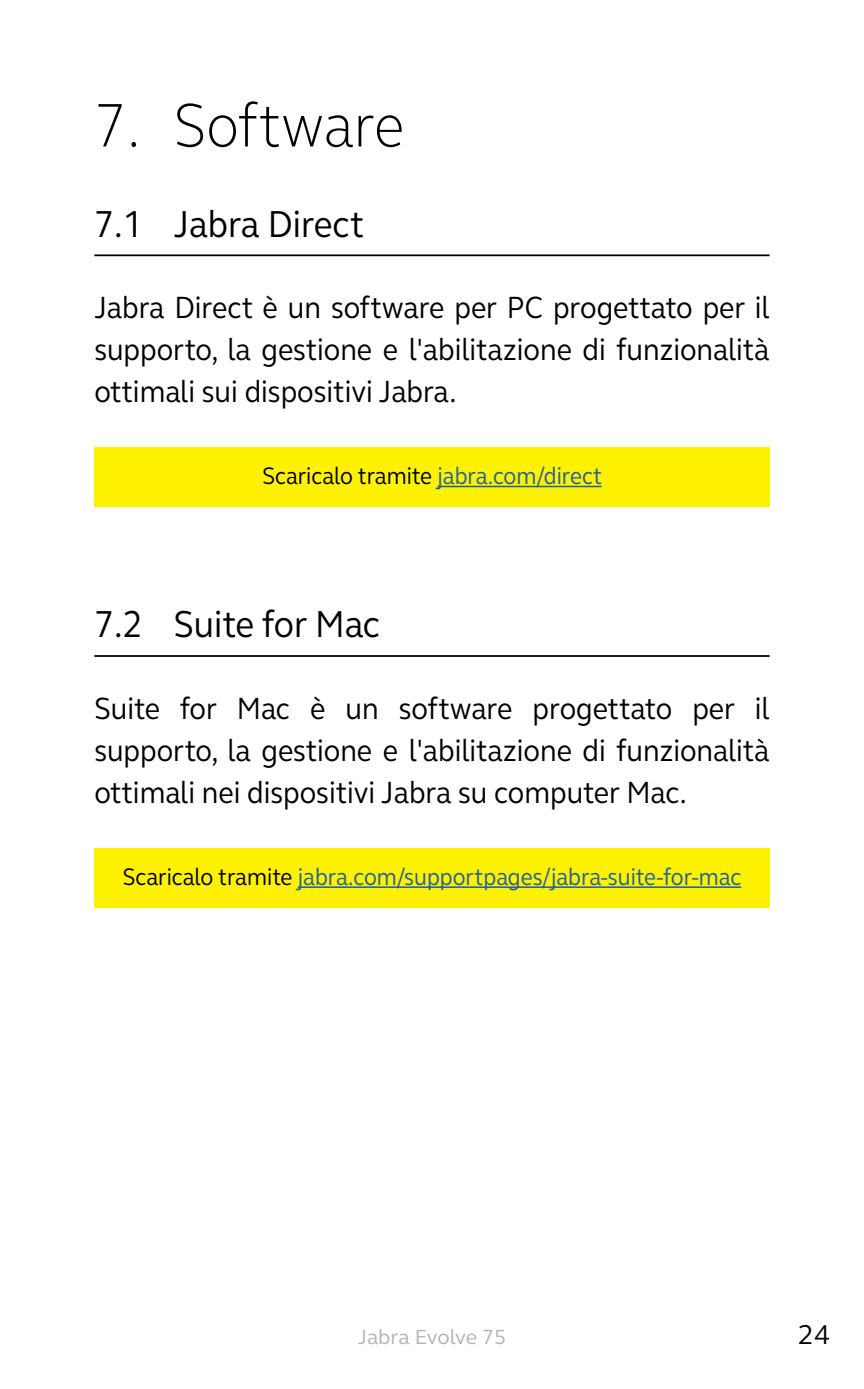
<style>
.page{position:relative;width:864px;height:1389px;background:#fff}
.page>*{position:absolute;margin:0;border:0;box-sizing:border-box;transform-origin:0 0}
.t1{font:300 63px "GN Elliot";color:#000;scale:.9 1}
.t2{font:38.5px "GN Elliot";color:#000;scale:.9 1}
.t3{font:31.5px/42px "GN Elliot";color:#000;text-align:justify;scale:.9 1}
.t4{font:28px "GN Elliot";color:#000}
.t5{font:24.5px "GN Elliot";color:#215e9e;scale:.9 1}
.t6{font:24.5px "GN Elliot";color:#000;scale:.9 1}
.t7{font:21px "GN Elliot";letter-spacing:-.005em;color:#b1b4b6}
.s1{color:#215e9e}
.s2{color:#000}
</style>
<div class="page">
<hr style="left:94px;top:254px;width:675px;height:2px;background:#000">
<hr style="left:94px;top:655px;width:675px;height:2px;background:#000">
<div style="left:94px;top:448px;width:675px;height:59px;background:#fff200"></div>
<hr style="left:437px;top:486px;width:164px;height:1px;background:#215e9e">
<div style="left:94px;top:848px;width:675px;height:60px;background:#fff200"></div>
<hr style="left:298px;top:886px;width:443px;height:2px;background:#215e9e">
<h1 class="t1" style="left:94px;top:83px;width:345px">7. Software</h1>
<p class="t2" style="left:94px;top:198px;width:301px">7.1 Jabra Direct</p>
<p class="t3" style="left:94px;top:286px;width:751px">Jabra Direct è un software per PC progettato per il supporto, la gestione e l'abilitazione di funzionalità ottimali sui dispositivi Jabra.</p>
<p class="t6" style="left:262px;top:459px;width:379px">Scaricalo tramite <span class="s1">jabra.com/direct</span></p>
<p class="t2" style="left:94px;top:598px;width:319px">7.2 Suite for Mac</p>
<p class="t3" style="left:94px;top:687px;width:751px">Suite for Mac è un software progettato per il supporto, la gestione e l'abilitazione di funzionalità ottimali nei dispositivi Jabra su computer Mac.</p>
<p class="t5" style="left:123px;top:860px;width:688px"><span class="s2">Scaricalo tramite</span> jabra.com/supportpages/jabra-suite-for-mac</p>
<p class="t7" style="left:357px;top:1323px;width:150px">Jabra Evolve 75</p>
<p class="t4" style="left:797px;top:1316px;width:34px">24</p>
</div>
